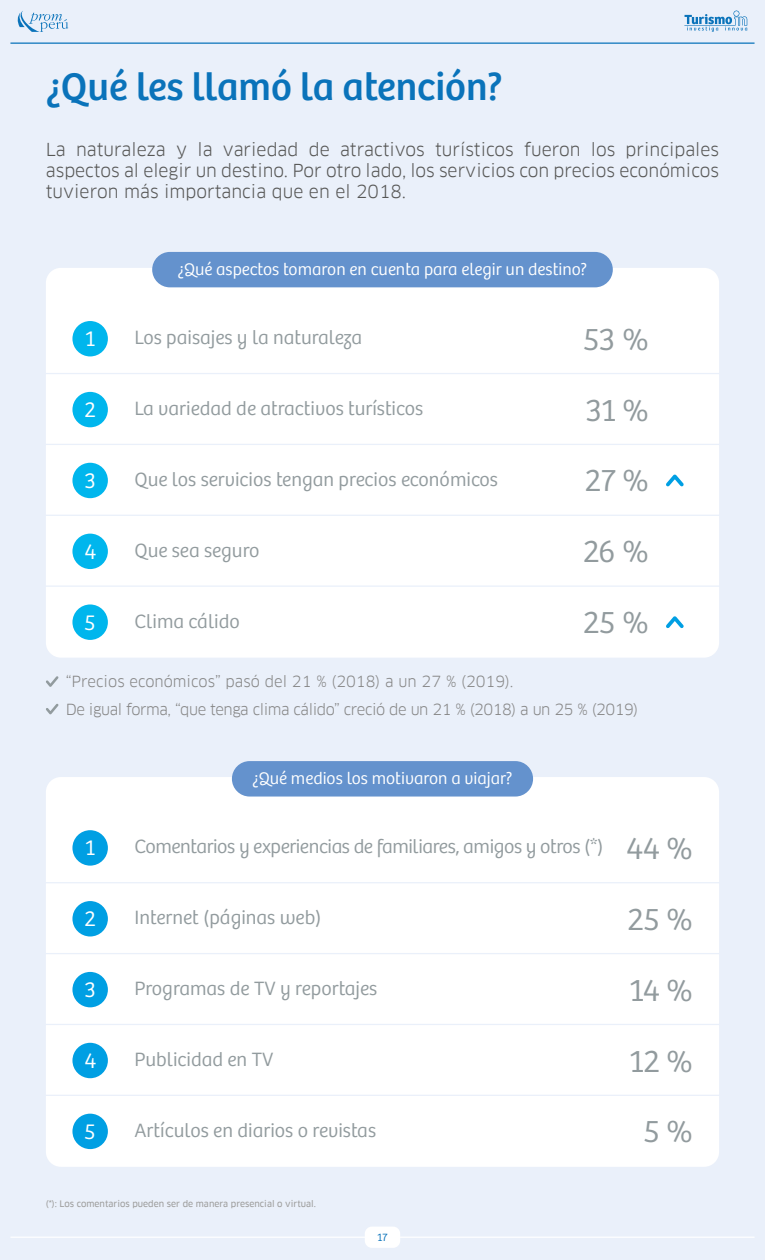
<style>
.page{position:relative;width:765px;height:1260px;background:#eaf0fa}
.page>*{position:absolute;margin:0;border:0;box-sizing:border-box;transform-origin:0 0}
.t1{font:40px "Bree Peru";color:#0a73ba}
.t2{font:300 32.5px/70.9px "Bree Peru";letter-spacing:-.01em;color:#929b9e;text-align:center}
.t3{font:300 22.5px "Bree Peru";color:#fff}
.t4{font:300 20px "Bree Peru";color:#929b9e}
.t5{font:300 20px "Bree Peru";letter-spacing:-.02em;color:#929b9e}
.t6{font:17.5px/21px "Clan Pro";color:#575756;text-align:justify}
.t7{font:300 17.5px "Bree";color:#fff}
.t8{font:15px/27.5px "Clan Pro";letter-spacing:-.03em;color:#878787}
.t9{font:300 11.25px "Bree";color:#0a73ba}
.t10{font:8.75px "Clan Pro News";color:#9d9d9c}
</style>
<div class="page">
<hr style="left:10px;top:43px;width:745px;height:1px;background:#0a73ba">
<svg style="left:17px;top:11px;width:51px;height:21px"></svg>
<svg style="left:684px;top:11px;width:63px;height:21px"></svg>
<hr style="left:10px;top:1237px;width:745px;height:1px;background:#fff">
<div style="left:365px;top:1227px;width:35px;height:21px;background:#fff;border-radius:7px"></div>
<div style="left:46px;top:777px;width:673px;height:390px;background:#fff;border-radius:15px"></div>
<hr style="left:42px;top:882px;width:681px;height:1px;background:#eaf0fa">
<hr style="left:42px;top:953px;width:681px;height:1px;background:#eaf0fa">
<hr style="left:42px;top:1024px;width:681px;height:1px;background:#eaf0fa">
<hr style="left:42px;top:1095px;width:681px;height:1px;background:#eaf0fa">
<div style="left:72px;top:830px;width:36px;height:36px;background:#009fe3;border-radius:50%"></div>
<div style="left:72px;top:901px;width:36px;height:35px;background:#009fe3;border-radius:50%"></div>
<div style="left:72px;top:972px;width:36px;height:35px;background:#009fe3;border-radius:50%"></div>
<div style="left:72px;top:1043px;width:36px;height:35px;background:#009fe3;border-radius:50%"></div>
<div style="left:72px;top:1114px;width:36px;height:35px;background:#009fe3;border-radius:50%"></div>
<div style="left:232px;top:761px;width:301px;height:36px;background:#6492cd;border-radius:18px"></div>
<div style="left:46px;top:268px;width:673px;height:390px;background:#fff;border-radius:15px"></div>
<hr style="left:42px;top:373px;width:681px;height:1px;background:#eaf0fa">
<hr style="left:42px;top:444px;width:681px;height:1px;background:#eaf0fa">
<hr style="left:42px;top:515px;width:681px;height:1px;background:#eaf0fa">
<hr style="left:42px;top:586px;width:681px;height:1px;background:#eaf0fa">
<div style="left:72px;top:321px;width:36px;height:35px;background:#00b6ed;border-radius:50%"></div>
<div style="left:72px;top:392px;width:36px;height:35px;background:#00b6ed;border-radius:50%"></div>
<div style="left:72px;top:463px;width:36px;height:35px;background:#00b6ed;border-radius:50%"></div>
<div style="left:72px;top:534px;width:36px;height:35px;background:#00b6ed;border-radius:50%"></div>
<div style="left:72px;top:604px;width:36px;height:36px;background:#00b6ed;border-radius:50%"></div>
<svg style="left:666px;top:474px;width:18px;height:13px"></svg>
<svg style="left:666px;top:616px;width:18px;height:13px"></svg>
<div style="left:152px;top:252px;width:461px;height:35px;background:#6492cd;border-radius:18px"></div>
<svg style="left:46px;top:676px;width:13px;height:11px"></svg>
<svg style="left:46px;top:704px;width:13px;height:11px"></svg>
<h1 class="t1" style="left:46px;top:63px;width:459px">¿Qué les llamó la atención?</h1>
<p class="t6" style="left:46px;top:139px;width:675px">La naturaleza y la variedad de atractivos turísticos fueron los principales aspectos al elegir un destino. Por otro lado, los servicios con precios económicos tuvieron más importancia que en el 2018.</p>
<p class="t7" style="left:178px;top:259px;width:411px">¿Qué aspectos tomaron en cuenta para elegir un destino?</p>
<p class="t3" style="left:85px;top:326px;width:11px">1</p>
<p class="t4" style="left:134px;top:326px;width:229px">Los paisajes y la naturaleza</p>
<p class="t3" style="left:84px;top:397px;width:13px">2</p>
<p class="t4" style="left:134px;top:397px;width:290px">La variedad de atractivos turísticos</p>
<p class="t3" style="left:84px;top:468px;width:13px">3</p>
<p class="t4" style="left:134px;top:468px;width:365px">Que los servicios tengan precios económicos</p>
<p class="t3" style="left:84px;top:538px;width:13px">4</p>
<p class="t4" style="left:134px;top:539px;width:127px">Que sea seguro</p>
<p class="t3" style="left:85px;top:609px;width:13px">5</p>
<p class="t4" style="left:134px;top:610px;width:107px">Clima cálido</p>
<h2 class="t2" style="left:583px;top:305px;width:67px;text-align:justify">53 % 31 % 27 % 26 % 25 %</h2>
<p class="t8" style="left:66px;top:668px;width:574px">“Precios económicos” pasó del 21 % (2018) a un 27 % (2019).<br>De igual forma, “que tenga clima cálido” creció de un 21 % (2018) a un 25 % (2019)</p>
<p class="t7" style="left:252px;top:769px;width:262px">¿Qué medios los motivaron a viajar?</p>
<p class="t3" style="left:85px;top:835px;width:11px">1</p>
<p class="t5" style="left:134px;top:835px;width:471px">Comentarios y experiencias de familiares, amigos y otros (*)</p>
<p class="t3" style="left:84px;top:906px;width:13px">2</p>
<p class="t4" style="left:134px;top:906px;width:189px">Internet (páginas web)</p>
<p class="t3" style="left:84px;top:977px;width:13px">3</p>
<p class="t4" style="left:134px;top:977px;width:244px">Programas de TV y reportajes</p>
<p class="t3" style="left:84px;top:1048px;width:13px">4</p>
<p class="t4" style="left:134px;top:1048px;width:140px">Publicidad en TV</p>
<p class="t3" style="left:85px;top:1118px;width:13px">5</p>
<p class="t4" style="left:134px;top:1119px;width:243px">Artículos en diarios o revistas</p>
<p class="t10" style="left:46px;top:1198px;width:272px">(*): Los comentarios pueden ser de manera presencial o virtual.</p>
<p class="t9" style="left:378px;top:1231px;width:11px">17</p>
<h2 class="t2" style="left:626px;top:814px;width:68px">44 %<br>25 %<br>14 %<br>12 %<br>5 %</h2>
</div>
